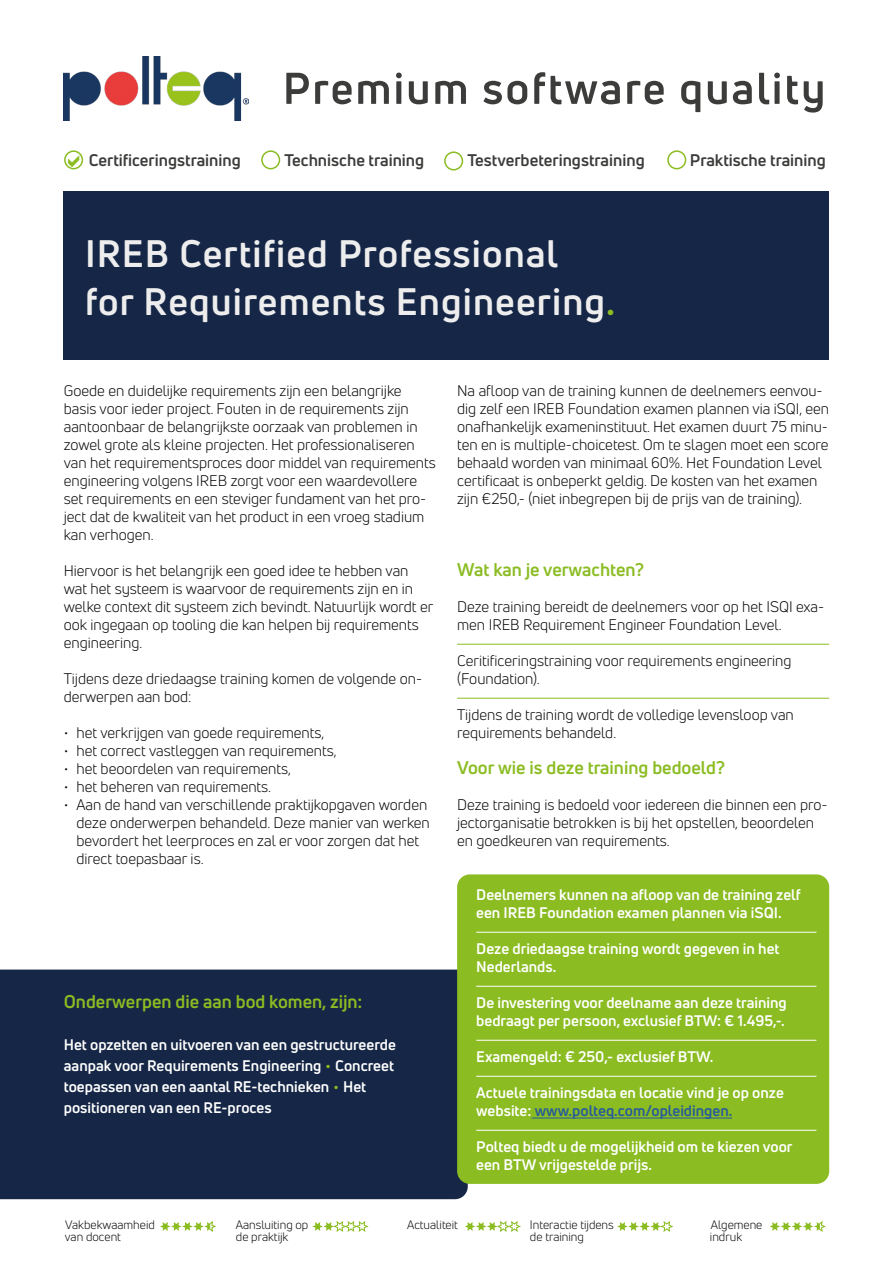
<style>
.page{position:relative;width:893px;height:1263px;background:#fff}
.page>*{position:absolute;margin:0;border:0;box-sizing:border-box;transform-origin:0 0}
.t1{font:700 37.5px/48px "Uni Neue";letter-spacing:.03em;color:#ededed}
.t2{font:700 18px "Uni Neue";color:#8bbc22}
.t3{font:700 16.5px "Uni Neue";color:#3c3c3b}
.t4{font:15px/18px "Uni Neue";color:#000}
.t5{font:700 15px/18px "Uni Neue";color:#fff}
.t6{font:12px "Uni Neue";color:#000}
.s1{color:#8bbc22}
.s2{color:#275b9b}
</style>
<div class="page">
<div style="left:0;top:969px;width:468px;height:230px;background:#152646"></div>
<div style="left:64px;top:191px;width:765px;height:169px;background:#152646"></div>
<img style="left:64px;top:56px;width:184px;height:64px">
<div style="left:64px;top:150px;width:19px;height:19px;border:2px solid #8bbc22;border-radius:50%"></div>
<div style="left:261px;top:150px;width:19px;height:19px;border:2px solid #8bbc22;border-radius:50%"></div>
<div style="left:444px;top:151px;width:19px;height:19px;border:2px solid #8bbc22;border-radius:50%"></div>
<div style="left:667px;top:150px;width:19px;height:19px;border:2px solid #8bbc22;border-radius:50%"></div>
<svg style="left:312px;top:1221px;width:56px;height:11px"></svg>
<svg style="left:769px;top:1221px;width:57px;height:11px"></svg>
<svg style="left:465px;top:1221px;width:56px;height:11px"></svg>
<svg style="left:160px;top:1221px;width:56px;height:11px"></svg>
<svg style="left:617px;top:1221px;width:56px;height:11px"></svg>
<svg style="left:286px;top:72px;width:537px;height:41px"></svg>
<hr style="left:457px;top:644px;width:372px;height:1px;background:#8bbc22">
<hr style="left:457px;top:698px;width:372px;height:1px;background:#8bbc22">
<div style="left:457px;top:874px;width:372px;height:310px;background:#8bbc22;border-radius:13px"></div>
<hr style="left:476px;top:932px;width:340px;height:1px;background:#fff">
<hr style="left:476px;top:986px;width:340px;height:1px;background:#fff">
<hr style="left:476px;top:1040px;width:340px;height:1px;background:#fff">
<hr style="left:476px;top:1076px;width:340px;height:1px;background:#fff">
<hr style="left:531px;top:1118px;width:201px;height:1px;background:#275b9b">
<hr style="left:476px;top:1130px;width:340px;height:1px;background:#fff">
<svg style="left:68px;top:165px;width:11px;height:2px"></svg>
<p class="t3" style="left:89px;top:149px;width:154px">Certificeringstraining</p>
<p class="t3" style="left:284px;top:149px;width:141px">Technische training</p>
<p class="t3" style="left:467px;top:149px;width:179px">Testverbeteringstraining</p>
<p class="t3" style="left:690px;top:149px;width:137px">Praktische training</p>
<h1 class="t1" style="left:85px;top:229px;width:532px">IREB Certified Professional for Requirements Engineering<span class="s1">.</span></h1>
<p class="t4" style="left:64px;top:382px;width:374px">Goede en duidelijke requirements zijn een belangrijke basis voor ieder project. Fouten in de requirements zijn aantoonbaar de belangrijkste oorzaak van problemen in zowel grote als kleine projecten. Het professionaliseren van het requirementsproces door middel van requirements engineering volgens IREB zorgt voor een waardevollere set requirements en een steviger fundament van het pro&shy;ject dat de kwaliteit van het product in een vroeg stadium kan verhogen.</p>
<p class="t4" style="left:64px;top:562px;width:371px">Hiervoor is het belangrijk een goed idee te hebben van wat het systeem is waarvoor de requirements zijn en in welke context dit systeem zich bevindt. Natuurlijk wordt er ook ingegaan op tooling die kan helpen bij requirements engineering.</p>
<p class="t4" style="left:64px;top:670px;width:360px">Tijdens deze driedaagse training komen de volgende on&shy;derwerpen aan bod:</p>
<p class="t4" style="left:64px;top:724px;width:262px">• het verkrijgen van goede requirements,</p>
<p class="t4" style="left:64px;top:742px;width:274px">• het correct vastleggen van requirements,</p>
<p class="t4" style="left:64px;top:760px;width:229px">• het beoordelen van requirements,</p>
<p class="t4" style="left:64px;top:778px;width:209px">• het beheren van requirements.</p>
<p class="t4" style="left:77px;top:796px;width:355px;text-indent:-13px">• Aan de hand van verschillende praktijkopgaven worden deze onderwerpen behandeld. Deze manier van werken bevordert het leerproces en zal er voor zorgen dat het direct toepasbaar is.</p>
<p class="t2" style="left:64px;top:990px;width:300px">Onderwerpen die aan bod komen, zijn:</p>
<p class="t5" style="left:64px;top:1034px;width:334px;line-height:21px">Het opzetten en uitvoeren van een gestructureerde aanpak voor Requirements Engineering <sup>.</sup> Concreet toepassen van een aantal RE-technieken <sup>.</sup> Het positioneren van een RE-proces</p>
<p class="t4" style="left:457px;top:382px;width:373px">Na afloop van de training kunnen de deelnemers eenvou&shy;dig zelf een IREB Foundation examen plannen via iSQI, een onafhankelijk exameninstituut. Het examen duurt 75 minu&shy;ten en is multiple-choicetest. Om te slagen moet een score behaald worden van minimaal 60%. Het Foundation Level certificaat is onbeperkt geldig. De kosten van het examen zijn €250,- (niet inbegrepen bij de prijs van de training).</p>
<p class="t2" style="left:457px;top:558px;width:188px">Wat kan je verwachten?</p>
<p class="t4" style="left:457px;top:598px;width:369px">Deze training bereidt de deelnemers voor op het ISQI exa&shy;men IREB Requirement Engineer Foundation Level.</p>
<p class="t4" style="left:457px;top:652px;width:336px">Ceritificeringstraining voor requirements engineering (Foundation).</p>
<p class="t4" style="left:457px;top:706px;width:338px">Tijdens de training wordt de volledige levensloop van requirements behandeld.</p>
<p class="t2" style="left:457px;top:756px;width:269px">Voor wie is deze training bedoeld?</p>
<p class="t4" style="left:457px;top:796px;width:372px">Deze training is bedoeld voor iedereen die binnen een pro&shy;jectorganisatie betrokken is bij het opstellen, beoordelen en goedkeuren van requirements.</p>
<p class="t5" style="left:476px;top:885px;width:326px">Deelnemers kunnen na afloop van de training zelf een IREB Foundation examen plannen via iSQI.</p>
<p class="t5" style="left:476px;top:939px;width:305px">Deze driedaagse training wordt gegeven in het<br>Nederlands.</p>
<p class="t5" style="left:476px;top:993px;width:312px">De investering voor deelname aan deze training bedraagt per persoon, exclusief BTW: € 1.495,-.</p>
<p class="t5" style="left:476px;top:1047px;width:239px">Examengeld: € 250,- exclusief BTW.</p>
<p class="t5" style="left:476px;top:1083px;width:309px">Actuele trainingsdata en locatie vind je op onze website: <span class="s2">www.polteq.com/opleidingen.</span></p>
<p class="t5" style="left:476px;top:1137px;width:318px">Polteq biedt u de mogelijkheid om te kiezen voor een BTW vrijgestelde prijs.</p>
<p class="t6" style="left:65px;top:1218px;width:91px">Vakbekwaamheid</p>
<p class="t6" style="left:236px;top:1218px;width:74px">Aansluiting op</p>
<p class="t6" style="left:407px;top:1218px;width:52px">Actualiteit</p>
<p class="t6" style="left:530px;top:1218px;width:85px">Interactie tijdens</p>
<p class="t6" style="left:711px;top:1218px;width:53px">Algemene</p>
<p class="t6" style="left:65px;top:1230px;width:58px">van docent</p>
<p class="t6" style="left:236px;top:1230px;width:54px">de praktijk</p>
<p class="t6" style="left:530px;top:1230px;width:56px">de training</p>
<p class="t6" style="left:710px;top:1230px;width:34px">indruk</p>
</div>
